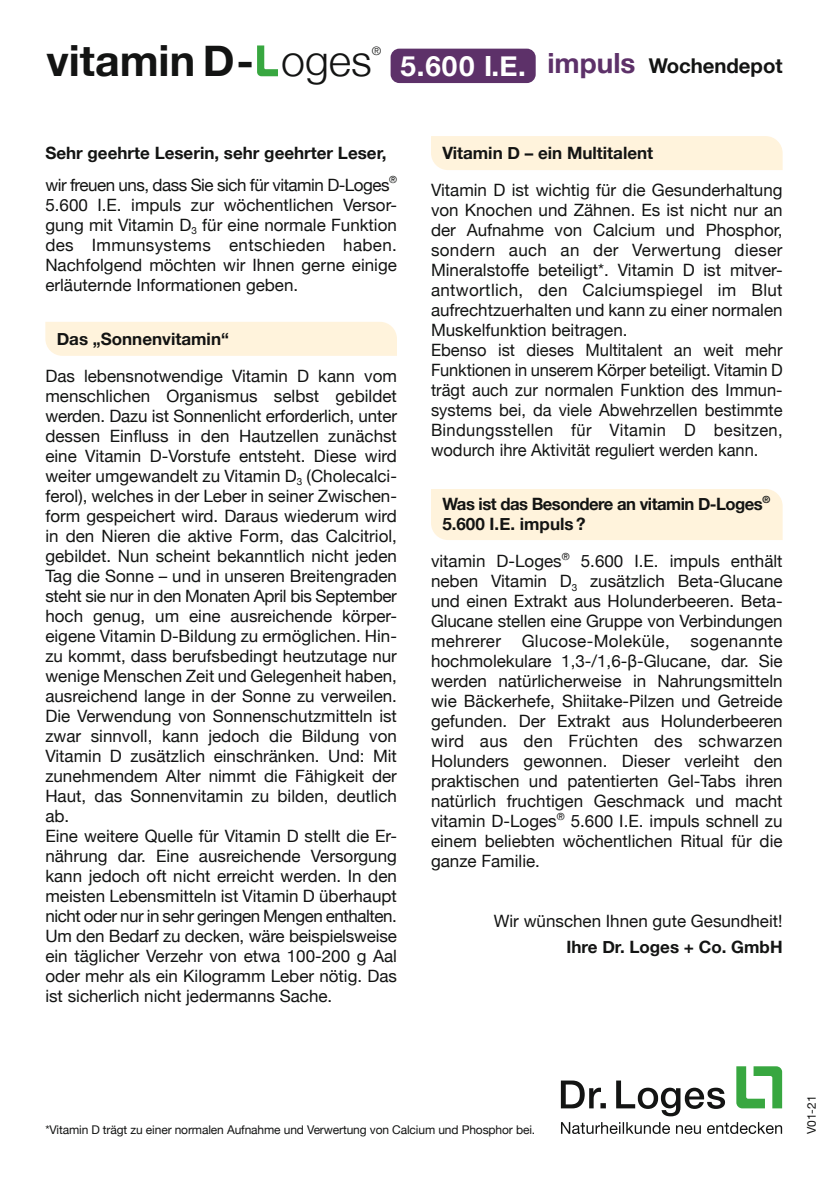
<style>
.page{position:relative;width:828px;height:1191px;background:#fff}
.page>*{position:absolute;margin:0;border:0;box-sizing:border-box;transform-origin:0 0}
.t1{font:700 43px "Helvetica Neue";color:#131413}
.t2{font:700 20.4px "Helvetica Neue";color:#131413}
.t3{font:17px/20px "Helvetica Neue";color:#131413;text-align:justify}
.t4{font:17px/31.4px "Helvetica Neue";letter-spacing:-.03em;color:#131413}
.t5{font:700 17px "Helvetica Neue";color:#131413}
.t6{font:700 17px/20px "Helvetica Neue";letter-spacing:-.03em;color:#131413}
.t7{font:12px "Helvetica Neue";letter-spacing:-.01em;color:#131413}
.t8{font:300 11.8px "Helvetica Neue";color:#131413}
.s1{font-weight:300}
.s2{font-size:27.8px;color:#fff}
.s3{font-size:27.8px;color:#5d3169}
.s4{font-weight:700}
</style>
<div class="page">
<div style="left:45px;top:322px;width:352px;height:34px;background:#fff3dc"></div>
<div style="left:431px;top:136px;width:351px;height:34px;background:#fff3dc"></div>
<div style="left:431px;top:489px;width:351px;height:51px;background:#fff3dc"></div>
<svg style="left:561px;top:1080px;width:164px;height:36px"></svg>
<svg style="left:561px;top:1122px;width:221px;height:12px"></svg>
<svg style="left:736px;top:1066px;width:46px;height:42px"></svg>
<svg style="left:257px;top:45px;width:21px;height:31px"></svg>
<div style="left:390px;top:49px;width:146px;height:34px;background:#5d3169;border-radius:9px"></div>
<h1 class="t1" style="left:46px;top:27px;width:327px">vitamin D- <span class="s1">oges</span></h1>
<p class="t8" style="left:372px;top:42px;width:11px">®</p>
<p class="t2" style="left:400px;top:50px;width:383px"><span class="s2">5.600 I.E.</span> <span class="s3">impuls</span> Wochendepot</p>
<p class="t4" style="left:45px;top:138px;width:353px"><span class="s4">Sehr geehrte Leserin, sehr geehrter Leser, </span>wir freuen uns, dass Sie sich für vitamin D-Loges<sup>®</sup></p>
<p class="t3" style="left:45px;top:195px;width:353px">5.600 I.E. impuls zur wöchentlichen Versor&shy;gung mit Vitamin D<sub>3</sub> für eine normale Funktion des Immunsystems entschieden haben.<br>Nachfolgend möchten wir Ihnen gerne einige erläuternde Informationen geben.</p>
<p class="t5" style="left:57px;top:325px;width:174px">Das „Sonnenvitamin“</p>
<p class="t3" style="left:45px;top:366px;width:353px;text-align:left">Das lebensnotwendige Vitamin D kann vom menschlichen Organismus selbst gebildet werden. Dazu ist Sonnenlicht erforderlich, unter dessen Einfluss in den Hautzellen zunächst eine Vitamin D-Vorstufe entsteht. Diese wird weiter umgewandelt zu Vitamin D<sub>3</sub> (Cholecalci&shy;ferol), welches in der Leber in seiner Zwischen&shy;form gespeichert wird. Daraus wiederum wird in den Nieren die aktive Form, das Calcitriol, gebildet. Nun scheint bekanntlich nicht jeden Tag die Sonne – und in unseren Breitengraden steht sie nur in den Monaten April bis September hoch genug, um eine ausreichende körper&shy;eigene Vitamin D-Bildung zu ermöglichen. Hin&shy;zu kommt, dass berufsbedingt heutzutage nur wenige Menschen Zeit und Gelegenheit haben, ausreichend lange in der Sonne zu verweilen.<br>Die Verwendung von Sonnenschutzmitteln ist zwar sinnvoll, kann jedoch die Bildung von Vitamin D zusätzlich einschränken. Und: Mit zunehmendem Alter nimmt die Fähigkeit der Haut, das Sonnenvitamin zu bilden, deutlich ab.<br>Eine weitere Quelle für Vitamin D stellt die Er&shy;nährung dar. Eine ausreichende Versorgung kann jedoch oft nicht erreicht werden. In den meisten Lebensmitteln ist Vitamin D überhaupt nicht oder nur in sehr geringen Mengen enthalten.<br>Um den Bedarf zu decken, wäre beispielsweise ein täglicher Verzehr von etwa 100-200 g Aal oder mehr als ein Kilogramm Leber nötig. Das ist sicherlich nicht jedermanns Sache.</p>
<p class="t5" style="left:442px;top:140px;width:212px">Vitamin D – ein Multitalent</p>
<p class="t3" style="left:431px;top:181px;width:353px;text-align:left">Vitamin D ist wichtig für die Gesunderhaltung von Knochen und Zähnen. Es ist nicht nur an der Aufnahme von Calcium und Phosphor, sondern auch an der Verwertung dieser Mineralstoffe beteiligt*. Vitamin D ist mitver&shy;antwortlich, den Calciumspiegel im Blut aufrechtzuerhalten und kann zu einer normalen Muskelfunktion beitragen.<br>Ebenso ist dieses Multitalent an weit mehr Funktionen in unserem Körper beteiligt. Vitamin D trägt auch zur normalen Funktion des Immun&shy;systems bei, da viele Abwehrzellen bestimmte Bindungsstellen für Vitamin D besitzen, wodurch ihre Aktivität reguliert werden kann.</p>
<p class="t6" style="left:442px;top:495px;width:329px">Was ist das Besondere an vitamin D-Loges<sup>®<br></sup>5.600 I.E. impuls ?</p>
<p class="t3" style="left:431px;top:552px;width:353px">vitamin D-Loges<sup>®</sup> 5.600 I.E. impuls enthält neben Vitamin D<sub>3</sub> zusätzlich Beta-Glucane und einen Extrakt aus Holunderbeeren. Beta-Glucane stellen eine Gruppe von Verbindungen mehrerer Glucose-Moleküle, sogenannte hochmolekulare 1,3-/1,6-β-Glucane, dar. Sie werden natürlicherweise in Nahrungsmitteln wie Bäckerhefe, Shiitake-Pilzen und Getreide gefunden. Der Extrakt aus Holunderbeeren wird aus den Früchten des schwarzen Holunders gewonnen. Dieser verleiht den praktischen und patentierten Gel-Tabs ihren natürlich fruchtigen Geschmack und macht vitamin D-Loges<sup>®</sup> 5.600 I.E. impuls schnell zu einem beliebten wöchentlichen Ritual für die ganze Familie.</p>
<p class="t3" style="left:494px;top:912px;width:290px">Wir wünschen Ihnen gute Gesundheit!</p>
<p class="t5" style="left:566px;top:933px;width:218px">Ihre Dr. Loges + Co. GmbH</p>
<p class="t7" style="left:45px;top:1121px;width:491px">*Vitamin D trägt zu einer normalen Aufnahme und Verwertung von Calcium und Phosphor bei.</p>
<p class="t7" style="left:803px;top:1134px;width:40px;rotate:-90deg">V01-21</p>
</div>
